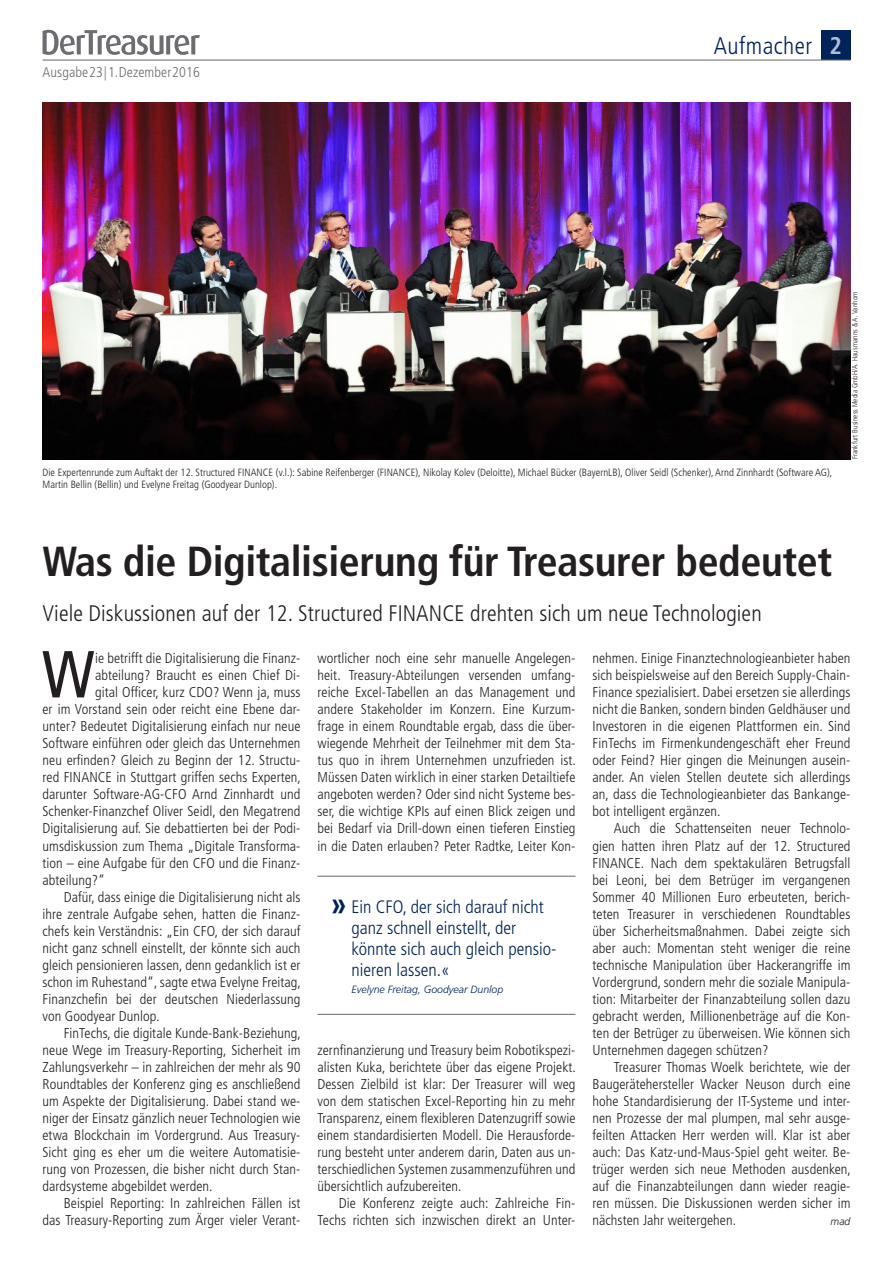
<style>
.page{position:relative;width:893px;height:1263px;background:#fff}
.page>*{position:absolute;margin:0;border:0;box-sizing:border-box;transform-origin:0 0}
.t1{font:condensed 66.3px "Frutiger LT Std";color:#231f20}
.t2{font:700 condensed 42px "Frutiger LT Std";letter-spacing:-.01em;color:#231f20}
.t3{font:300 condensed 24px "Frutiger LT Std";letter-spacing:.02em;color:#002359}
.t4{font:700 condensed 24px "Frutiger LT Std";color:#b1bfd5}
.t5{font:300 condensed 22.5px "Frutiger LT Std";letter-spacing:.005em;color:#231f20}
.t6{font:300 condensed 18px/21px "Frutiger LT Std";color:#002359}
.t7{font:300 condensed 14.25px/17px "Frutiger LT Std";letter-spacing:.005em;color:#231f20;text-align:justify}
.t8{font:300 condensed 14.25px "Frutiger LT Std";letter-spacing:.01em;color:#6c6d70}
.t9{font:300 condensed 10.5px/12px "Frutiger LT Std";letter-spacing:.005em;color:#231f20}
.t10{font:italic 300 10.5px "Frutiger LT Std";color:#002359}
.t11{font:italic 300 10.5px "Frutiger LT Std";color:#231f20}
.t12{font:300 condensed 7.5px "Frutiger LT Std";letter-spacing:.005em;color:#231f20}
.s1{font-weight:700;font-size:33px}
</style>
<div class="page">
<img style="left:43px;top:102px;width:807px;height:357px">
<hr style="left:317px;top:876px;width:258px;height:1px;background:#6c6d70">
<hr style="left:317px;top:1014px;width:258px;height:1px;background:#6c6d70">
<div style="left:821px;top:30px;width:29px;height:30px;background:#002359"></div>
<hr style="left:43px;top:60px;width:807px;height:1px;background:#6c6d70">
<svg style="left:43px;top:30px;width:157px;height:25px"></svg>
<p class="t8" style="left:43px;top:64px;width:159px">Ausgabe 23 | 1. Dezember 2016</p>
<h3 class="t3" style="left:714px;top:32px;width:100px">Aufmacher</h3>
<h3 class="t4" style="left:829px;top:31px;width:14px">2</h3>
<p class="t9" style="left:43px;top:467px;width:791px">Die Expertenrunde zum Auftakt der 12. Structured FINANCE (v.l.): Sabine Reifenberger (FINANCE), Nikolay Kolev (Deloitte), Michael Bücker (BayernLB), Oliver Seidl (Schenker), Arnd Zinnhardt (Software AG),<br>Martin Bellin (Bellin) und Evelyne Freitag (Goodyear Dunlop).</p>
<p class="t12" style="left:850px;top:459px;width:169px;rotate:-90deg">Frankfurt Business Media GmbH/A. Hausmanns &amp; A. Vanhorn</p>
<h2 class="t2" style="left:43px;top:536px;width:791px">Was die Digitalisierung für Treasurer bedeutet</h2>
<h3 class="t5" style="left:43px;top:600px;width:721px">Viele Diskussionen auf der 12. Structured FINANCE drehten sich um neue Technologien</h3>
<h1 class="t1" style="left:42px;top:636px;width:54px">W</h1>
<p class="t7" style="left:95px;top:650px;width:207px">ie betrifft die Digitalisierung die Finanz-</p>
<p class="t7" style="left:317px;top:650px;width:260px">wortlicher noch eine sehr manuelle Angelegen&shy;heit. Treasury-Abteilungen versenden umfang&shy;reiche Excel-Tabellen an das Management und andere Stakeholder im Konzern. Eine Kurzum&shy;frage in einem Roundtable ergab, dass die über&shy;wiegende Mehrheit der Teilnehmer mit dem Sta&shy;tus quo in ihrem Unternehmen unzufrieden ist.<br>Müssen Daten wirklich in einer starken Detailtiefe angeboten werden? Oder sind nicht Systeme bes&shy;ser, die wichtige KPIs auf einen Blick zeigen und bei Bedarf via Drill-down einen tieferen Einstieg in die Daten erlauben? Peter Radtke, Leiter Kon-</p>
<p class="t7" style="left:592px;top:650px;width:259px">nehmen. Einige Finanztechnologieanbieter haben sich beispielsweise auf den Bereich Supply-Chain-Finance spezialisiert. Dabei ersetzen sie allerdings nicht die Banken, sondern binden Geldhäuser und Investoren in die eigenen Plattformen ein. Sind FinTechs im Firmenkundengeschäft eher Freund oder Feind? Hier gingen die Meinungen ausein&shy;ander. An vielen Stellen deutete sich allerdings an, dass die Technologieanbieter das Bankange&shy;bot intelligent ergänzen.</p>
<p class="t7" style="left:592px;top:820px;width:259px;text-indent:21px">Auch die Schattenseiten neuer Technolo&shy;gien hatten ihren Platz auf der 12. Structured FINANCE. Nach dem spektakulären Betrugsfall bei Leoni, bei dem Betrüger im vergangenen Sommer 40 Millionen Euro erbeuteten, berich&shy;teten Treasurer in verschiedenen Roundtables über Sicherheitsmaßnahmen. Dabei zeigte sich aber auch: Momentan steht weniger die reine technische Manipulation über Hackerangriffe im Vordergrund, sondern mehr die soziale Manipula&shy;tion: Mitarbeiter der Finanzabteilung sollen dazu gebracht werden, Millionenbeträge auf die Kon&shy;ten der Betrüger zu überweisen. Wie können sich Unternehmen dagegen schützen?</p>
<p class="t7" style="left:592px;top:1058px;width:260px;text-indent:21px">Treasurer Thomas Woelk berichtete, wie der Baugerätehersteller Wacker Neuson durch eine hohe Standardisierung der IT-Systeme und inter&shy;nen Prozesse der mal plumpen, mal sehr ausge&shy;feilten Attacken Herr werden will. Klar ist aber auch: Das Katz-und-Maus-Spiel geht weiter. Be&shy;trüger werden sich neue Methoden ausdenken, auf die Finanzabteilungen dann wieder reagie&shy;ren müssen. Die Diskussionen werden sicher im nächsten Jahr weitergehen.</p>
<p class="t7" style="left:95px;top:667px;width:207px">abteilung? Braucht es einen Chief Di-</p>
<p class="t7" style="left:95px;top:684px;width:207px">gital Officer, kurz CDO? Wenn ja, muss</p>
<p class="t7" style="left:43px;top:701px;width:259px">er im Vorstand sein oder reicht eine Ebene dar-</p>
<p class="t7" style="left:43px;top:718px;width:259px">unter? Bedeutet Digitalisierung einfach nur neue</p>
<p class="t7" style="left:43px;top:735px;width:259px">Software einführen oder gleich das Unternehmen</p>
<p class="t7" style="left:43px;top:752px;width:259px">neu erfinden? Gleich zu Beginn der 12. Structu-</p>
<p class="t7" style="left:43px;top:769px;width:260px">red FINANCE in Stuttgart griffen sechs Experten,</p>
<p class="t7" style="left:43px;top:786px;width:259px">darunter Software-AG-CFO Arnd Zinnhardt und</p>
<p class="t7" style="left:43px;top:803px;width:259px">Schenker-Finanzchef Oliver Seidl, den Megatrend</p>
<p class="t7" style="left:43px;top:820px;width:259px">Digitalisierung auf. Sie debattierten bei der Podi-</p>
<p class="t7" style="left:43px;top:837px;width:259px">umsdiskussion zum Thema „Digitale Transforma-</p>
<p class="t7" style="left:43px;top:854px;width:259px">tion – eine Aufgabe für den CFO und die Finanz-</p>
<p class="t7" style="left:43px;top:871px;width:64px">abteilung?“</p>
<p class="t7" style="left:64px;top:888px;width:238px">Dafür, dass einige die Digitalisierung nicht als</p>
<p class="t7" style="left:43px;top:905px;width:259px">ihre zentrale Aufgabe sehen, hatten die Finanz-</p>
<p class="t7" style="left:43px;top:922px;width:259px">chefs kein Verständnis: „Ein CFO, der sich darauf</p>
<p class="t7" style="left:43px;top:939px;width:259px">nicht ganz schnell einstellt, der könnte sich auch</p>
<p class="t7" style="left:43px;top:956px;width:259px">gleich pensionieren lassen, denn gedanklich ist er</p>
<p class="t7" style="left:43px;top:973px;width:260px">schon im Ruhestand“, sagte etwa Evelyne Freitag,</p>
<p class="t7" style="left:43px;top:990px;width:259px">Finanzchefin bei der deutschen Niederlassung</p>
<p class="t7" style="left:43px;top:1007px;width:118px">von Goodyear Dunlop.</p>
<p class="t7" style="left:64px;top:1024px;width:239px">FinTechs, die digitale Kunde-Bank-Beziehung,</p>
<p class="t7" style="left:43px;top:1041px;width:259px">neue Wege im Treasury-Reporting, Sicherheit im</p>
<p class="t7" style="left:43px;top:1058px;width:259px">Zahlungsverkehr – in zahlreichen der mehr als 90</p>
<p class="t7" style="left:43px;top:1075px;width:259px">Roundtables der Konferenz ging es anschließend</p>
<p class="t7" style="left:43px;top:1092px;width:259px">um Aspekte der Digitalisierung. Dabei stand we-</p>
<p class="t7" style="left:43px;top:1109px;width:259px">niger der Einsatz gänzlich neuer Technologien wie</p>
<p class="t7" style="left:43px;top:1126px;width:259px">etwa Blockchain im Vordergrund. Aus Treasury-</p>
<p class="t7" style="left:43px;top:1143px;width:259px">Sicht ging es eher um die weitere Automatisie-</p>
<p class="t7" style="left:43px;top:1160px;width:259px">rung von Prozessen, die bisher nicht durch Stan-</p>
<p class="t7" style="left:43px;top:1177px;width:172px">dardsysteme abgebildet werden.</p>
<p class="t7" style="left:64px;top:1194px;width:238px">Beispiel Reporting: In zahlreichen Fällen ist</p>
<p class="t7" style="left:43px;top:1211px;width:259px">das Treasury-Reporting zum Ärger vieler Verant-</p>
<p class="t6" style="left:351px;top:897px;width:206px;text-indent:-21px"><span class="s1">»</span> Ein CFO, der sich darauf nicht ganz schnell einstellt, der könnte sich auch gleich pensio&shy;nieren lassen.«</p>
<p class="t10" style="left:351px;top:983px;width:153px">Evelyne Freitag, Goodyear Dunlop</p>
<p class="t7" style="left:317px;top:1041px;width:260px">zernfinanzierung und Treasury beim Robotikspezi&shy;alisten Kuka, berichtete über das eigene Projekt.<br>Dessen Zielbild ist klar: Der Treasurer will weg von dem statischen Excel-Reporting hin zu mehr Transparenz, einem flexibleren Datenzugriff sowie einem standardisierten Modell. Die Herausforde&shy;rung besteht unter anderem darin, Daten aus un&shy;terschiedlichen Systemen zusammenzuführen und übersichtlich aufzubereiten.</p>
<p class="t7" style="left:317px;top:1194px;width:259px;text-align:right">Die Konferenz zeigte auch: Zahlreiche Fin-<br>Techs richten sich inzwischen direkt an Unter-</p>
<p class="t11" style="left:831px;top:1215px;width:21px">mad</p>
</div>
